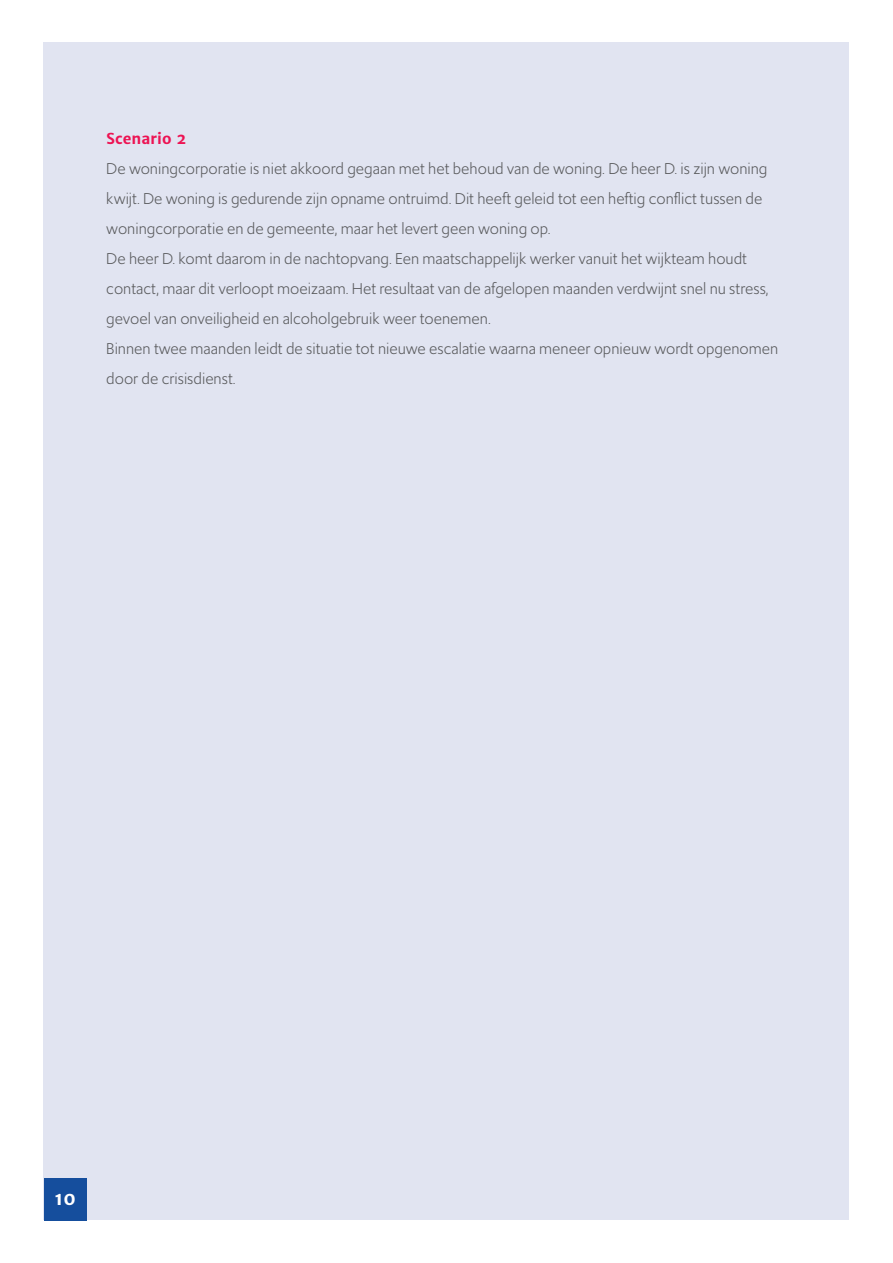
<style>
.page{position:relative;width:893px;height:1263px;background:#fff}
.page>*{position:absolute;margin:0;border:0;box-sizing:border-box;transform-origin:0 0}
.t1{font:700 18px "Merriweather Sans";color:#fff}
.plat{font:16.5px/30px "Upgrade";color:#57585a}
.t2{font:700 15px "Merriweather Sans";color:#ed1353}
</style>
<div class="page">
<div style="left:44px;top:43px;width:805px;height:1177px;background:#e1e4f1"></div>
<div style="left:44px;top:1178px;width:42px;height:42px;background:#154e9d"></div>
<h4 class="t2" style="left:106px;top:129px;width:82px">Scenario 2</h4>
<p class="plat" style="left:106px;top:153px;width:663px">De woningcorporatie is niet akkoord gegaan met het behoud van de woning. De heer D. is zijn woning kwijt. De woning is gedurende zijn opname ontruimd. Dit heeft geleid tot een heftig conflict tussen de woningcorporatie en de gemeente, maar het levert geen woning op.</p>
<p class="plat" style="left:106px;top:243px;width:664px">De heer D. komt daarom in de nachtopvang. Een maatschappelijk werker vanuit het wijkteam houdt contact, maar dit verloopt moeizaam. Het resultaat van de afgelopen maanden verdwijnt snel nu stress, gevoel van onveiligheid en alcoholgebruik weer toenemen.</p>
<p class="plat" style="left:106px;top:333px;width:673px">Binnen twee maanden leidt de situatie tot nieuwe escalatie waarna meneer opnieuw wordt opgenomen door de crisisdienst.</p>
<p class="t1" style="left:55px;top:1187px;width:23px">10</p>
</div>
